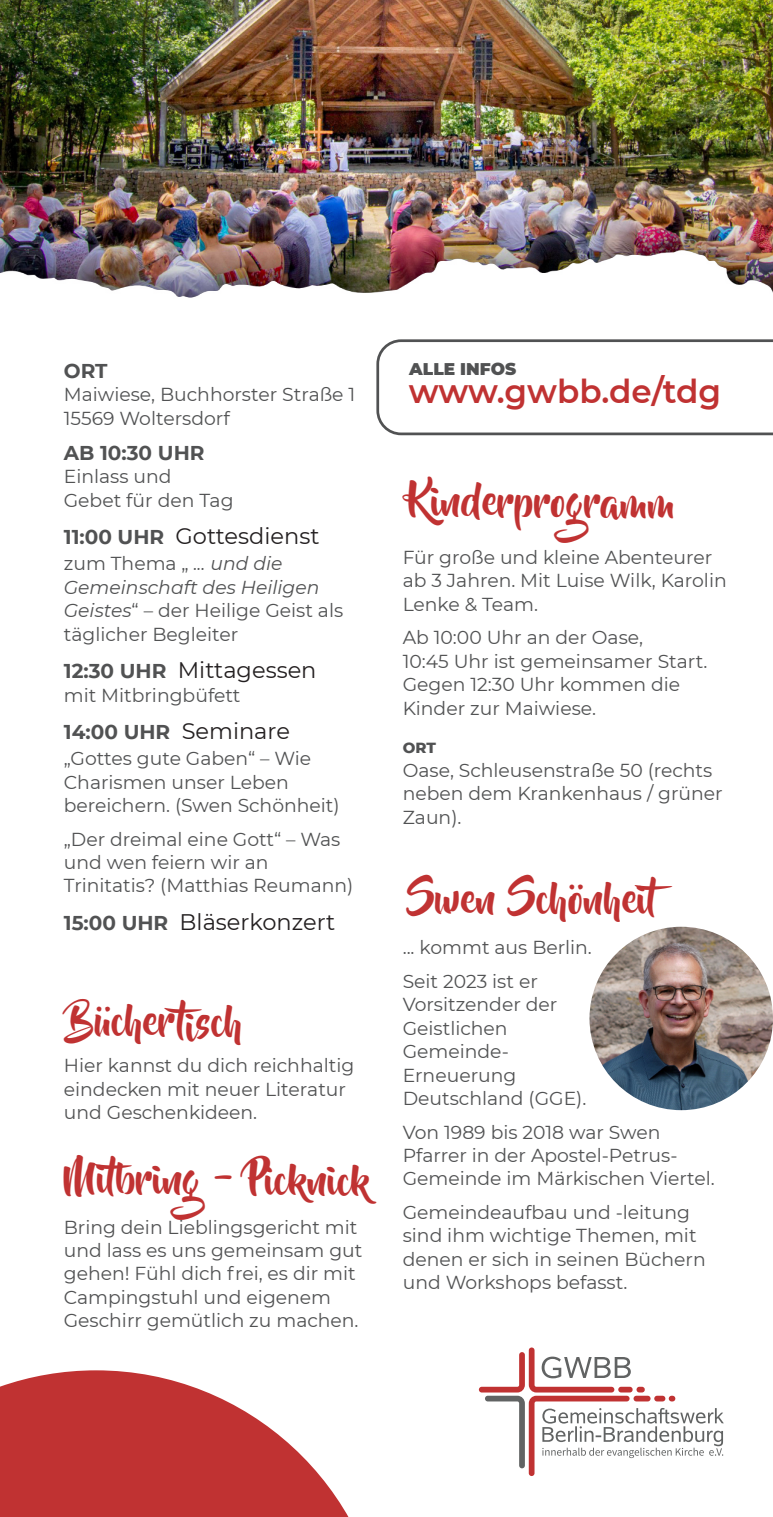
<style>
.page{position:relative;width:773px;height:1517px;background:#fff}
.page>*{position:absolute;margin:0;border:0;box-sizing:border-box;transform-origin:0 0}
.t1{font:40px "Beyond The Mountains";color:#c03232}
.t2{font:600 32.5px "Montserrat";color:#c03232}
.t3{font:22.5px "Montserrat";color:#231f20}
.t4{font:700 20px "Montserrat";color:#515253}
.t5{font:18.75px/23.5px "Montserrat";color:#515253}
.t6{font:900 17px "Montserrat";color:#515253}
.t7{font:800 15px "Montserrat";color:#515253}
.s1{font-weight:700;font-size:20px;color:#515253}
.s2{font-style:italic}
.s3{font-weight:400;font-size:22.5px;color:#231f20}
</style>
<div class="page">
<img style="left:0;top:0;width:772px;height:202px">
<img style="left:0;top:202px;width:772px;height:96px">
<svg style="left:479px;top:1347px;width:244px;height:129px"></svg>
<svg style="left:0;top:1370px;width:349px;height:147px;fill:#c03232"></svg>
<img style="left:589px;top:926px;width:183px;height:184px;border-radius:50%">
<svg style="left:376px;top:339px;width:396px;height:96px"></svg>
<p class="t4" style="left:64px;top:358px;width:45px">ORT</p>
<p class="t5" style="left:64px;top:383px;width:293px">Maiwiese, Buchhorster Straße 1<br>15569 Woltersdorf</p>
<p class="t4" style="left:64px;top:440px;width:142px">AB 10:30 UHR</p>
<p class="t5" style="left:64px;top:465px;width:171px">Einlass und<br>Gebet für den Tag</p>
<p class="t3" style="left:64px;top:522px;width:257px"><span class="s1">11:00 UHR</span> Gottesdienst</p>
<p class="t5" style="left:64px;top:552px;width:281px">zum Thema „ <span class="s2">... und die<br>Gemeinschaft des Heiligen<br>Geistes</span>“ – der Heilige Geist als täglicher Begleiter</p>
<p class="t3" style="left:64px;top:656px;width:254px"><span class="s1">12:30 UHR</span> Mittagessen</p>
<p class="t5" style="left:64px;top:683px;width:178px">mit Mitbringbüfett</p>
<p class="t4" style="left:64px;top:720px;width:227px">14:00 UHR <span class="s3">Seminare</span></p>
<p class="t5" style="left:64px;top:747px;width:277px">„Gottes gute Gaben“ – Wie<br>Charismen unser Leben bereichern. (Swen Schönheit)</p>
<p class="t5" style="left:64px;top:827px;width:291px">„Der dreimal eine Gott“ – Was und wen feiern wir an<br>Trinitatis? (Matthias Reumann)</p>
<p class="t3" style="left:64px;top:908px;width:273px"><span class="s1">15:00 UHR</span> Bläserkonzert</p>
<h1 class="t1" style="left:70px;top:1005px;width:175px;rotate:1deg">Büchertisch</h1>
<p class="t5" style="left:64px;top:1053px;width:292px">Hier kannst du dich reichhaltig eindecken mit neuer Literatur und Geschenkideen.</p>
<h1 class="t1" style="left:64px;top:1161px;width:308px;rotate:1deg">Mitbring - Picknick</h1>
<p class="t5" style="left:64px;top:1215px;width:300px">Bring dein Lieblingsgericht mit und lass es uns gemeinsam gut gehen! Fühl dich frei, es dir mit<br>Campingstuhl und eigenem<br>Geschirr gemütlich zu machen.</p>
<p class="t6" style="left:409px;top:359px;width:108px">ALLE INFOS</p>
<h2 class="t2" style="left:408px;top:371px;width:314px">www.gwbb.de/tdg</h2>
<h1 class="t1" style="left:409px;top:485px;width:268px;rotate:1deg">Kinderprogramm</h1>
<p class="t5" style="left:402px;top:545px;width:325px">Für große und kleine Abenteurer ab 3 Jahren. Mit Luise Wilk, Karolin<br>Lenke &amp; Team.</p>
<p class="t5" style="left:402px;top:626px;width:306px">Ab 10:00 Uhr an der Oase,<br>10:45 Uhr ist gemeinsamer Start.<br>Gegen 12:30 Uhr kommen die<br>Kinder zur Maiwiese.</p>
<p class="t7" style="left:402px;top:739px;width:35px">ORT</p>
<p class="t5" style="left:402px;top:758px;width:321px">Oase, Schleusenstraße 50 (rechts neben dem Krankenhaus / grüner<br>Zaun).</p>
<h1 class="t1" style="left:407px;top:884px;width:278px">Swen Schönheit</h1>
<p class="t5" style="left:402px;top:931px;width:191px;line-height:33.5px">... kommt aus Berlin.<br>Seit 2023 ist er</p>
<p class="t5" style="left:402px;top:993px;width:185px">Vorsitzender der<br>Geistlichen<br>Gemeinde-<br>Erneuerung<br>Deutschland (GGE).</p>
<p class="t5" style="left:402px;top:1120px;width:313px">Von 1989 bis 2018 war Swen<br>Pfarrer in der Apostel-Petrus-<br>Gemeinde im Märkischen Viertel.</p>
<p class="t5" style="left:402px;top:1200px;width:304px">Gemeindeaufbau und -leitung sind ihm wichtige Themen, mit denen er sich in seinen Büchern und Workshops befasst.</p>
</div>
